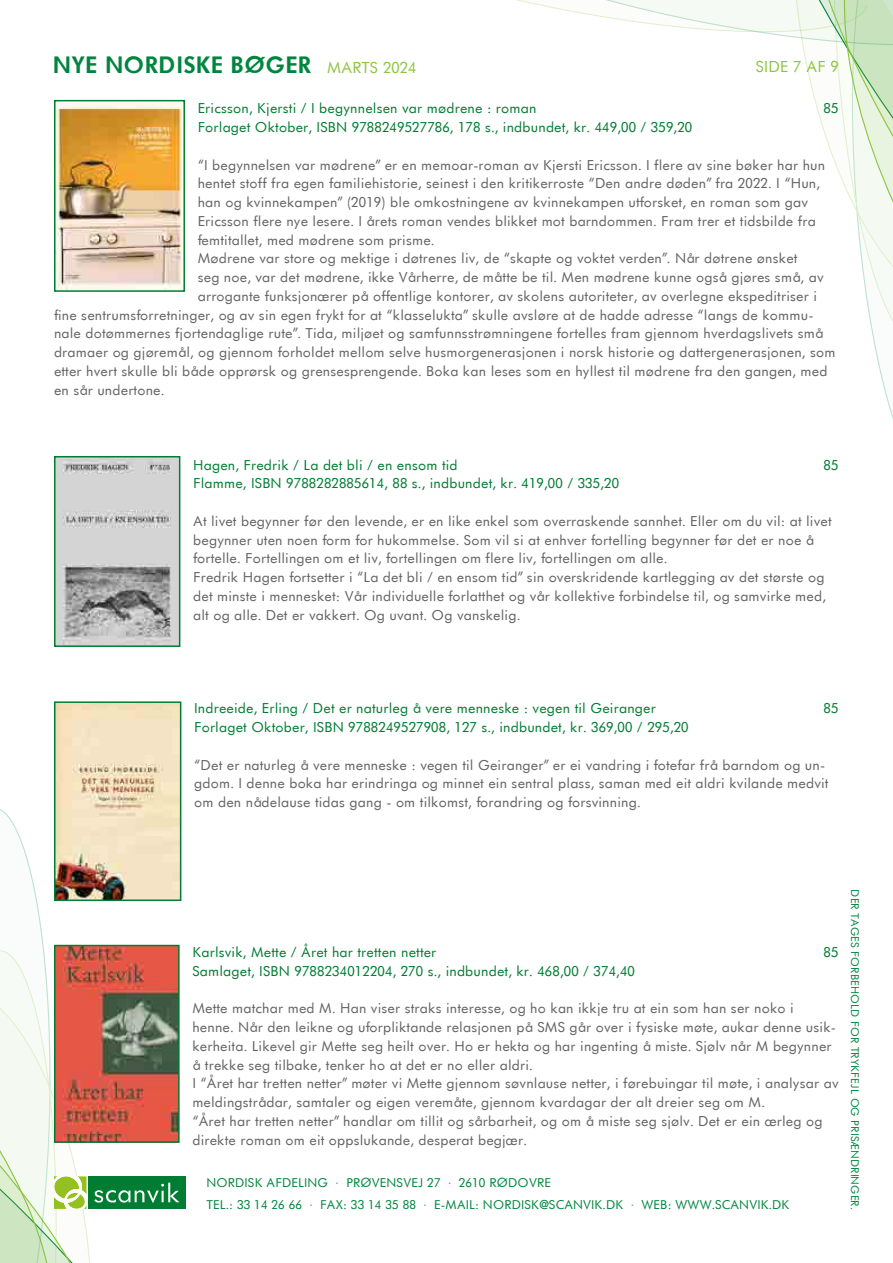
<style>
.page{position:relative;width:893px;height:1263px;background:#fff}
.page>*{position:absolute;margin:0;border:0;box-sizing:border-box;transform-origin:0 0}
.t1{font:700 22.5px "Futurist";color:#00853e}
.t2{font:15px "Futurist";color:#8cc63f}
.t3{font:13.5px/18.8px "Futurist";color:#646363}
.t4{font:13.5px "Futurist";color:#007d32}
.t5{font:12px/22.4px "Futurist";color:#00853e}
.t6{font:10.5px "Futurist";color:#00853e}
.s1{font-weight:400;font-size:15px;color:#8cc63f}
</style>
<div class="page">
<svg style="left:516px;top:0;width:377px;height:419px"></svg>
<div style="left:88px;top:1176px;width:97px;height:33px;background:#007d32"></div>
<svg style="left:0;top:809px;width:179px;height:454px"></svg>
<img style="left:57px;top:103px;width:125px;height:186px">
<div style="left:54px;top:100px;width:131px;height:192px;border:2px solid #007d32"></div>
<img style="left:57px;top:459px;width:120px;height:185px">
<div style="left:54px;top:456px;width:126px;height:191px;border:2px solid #007d32"></div>
<img style="left:57px;top:704px;width:121px;height:194px">
<div style="left:54px;top:701px;width:127px;height:200px;border:2px solid #007d32"></div>
<img style="left:57px;top:948px;width:120px;height:192px">
<div style="left:54px;top:945px;width:126px;height:198px;border:2px solid #007d32"></div>
<h1 class="t1" style="left:53px;top:50px;width:365px">NYE NORDISKE BØGER <span class="s1">MARTS 2024</span></h1>
<p class="t2" style="left:756px;top:57px;width:85px">SIDE 7 AF 9</p>
<p class="t4" style="left:198px;top:100px;width:340px">Ericsson, Kjersti / I begynnelsen var mødrene : roman</p>
<p class="t4" style="left:823px;top:100px;width:17px">85</p>
<p class="t4" style="left:198px;top:119px;width:496px">Forlaget Oktober, ISBN 9788249527786, 178 s., indbundet, kr. 449,00 / 359,20</p>
<p class="t3" style="left:198px;top:155px;width:629px">“I begynnelsen var mødrene” er en memoar-roman av Kjersti Ericsson. I flere av sine bøker har hun</p>
<p class="t3" style="left:198px;top:174px;width:624px">hentet stoff fra egen familiehistorie, seinest i den kritikerroste “Den andre døden” fra 2022. I “Hun,</p>
<p class="t3" style="left:198px;top:193px;width:612px">han og kvinnekampen” (2019) ble omkostningene av kvinnekampen utforsket, en roman som gav</p>
<p class="t3" style="left:198px;top:211px;width:620px">Ericsson flere nye lesere. I årets roman vendes blikket mot barndommen. Fram trer et tidsbilde fra</p>
<p class="t3" style="left:198px;top:230px;width:238px">femtitallet, med mødrene som prisme.</p>
<p class="t3" style="left:198px;top:249px;width:601px">Mødrene var store og mektige i døtrenes liv, de “skapte og voktet verden”. Når døtrene ønsket</p>
<p class="t3" style="left:198px;top:268px;width:628px">seg noe, var det mødrene, ikke Vårherre, de måtte be til. Men mødrene kunne også gjøres små, av</p>
<p class="t3" style="left:198px;top:286px;width:621px">arrogante funksjonærer på offentlige kontorer, av skolens autoriteter, av overlegne ekspeditriser i</p>
<p class="t3" style="left:54px;top:305px;width:761px">fine sentrumsforretninger, og av sin egen frykt for at “klasselukta” skulle avsløre at de hadde adresse “langs de kommu-</p>
<p class="t3" style="left:54px;top:324px;width:771px">nale dotømmernes fjortendaglige rute”. Tida, miljøet og samfunnsstrømningene fortelles fram gjennom hverdagslivets små</p>
<p class="t3" style="left:54px;top:343px;width:783px">dramaer og gjøremål, og gjennom forholdet mellom selve husmorgenerasjonen i norsk historie og dattergenerasjonen, som</p>
<p class="t3" style="left:54px;top:361px;width:775px">etter hvert skulle bli både opprørsk og grensesprengende. Boka kan leses som en hyllest til mødrene fra den gangen, med</p>
<p class="t3" style="left:54px;top:380px;width:112px">en sår undertone.</p>
<p class="t4" style="left:193px;top:456px;width:266px">Hagen, Fredrik / La det bli / en ensom tid</p>
<p class="t4" style="left:823px;top:456px;width:17px">85</p>
<p class="t4" style="left:193px;top:475px;width:428px">Flamme, ISBN 9788282885614, 88 s., indbundet, kr. 419,00 / 335,20</p>
<p class="t3" style="left:193px;top:511px;width:640px">At livet begynner før den levende, er en like enkel som overraskende sannhet. Eller om du vil: at livet begynner uten noen form for hukommelse. Som vil si at enhver fortelling begynner før det er noe å fortelle. Fortellingen om et liv, fortellingen om flere liv, fortellingen om alle.<br>Fredrik Hagen fortsetter i “La det bli / en ensom tid” sin overskridende kartlegging av det største og det minste i mennesket: Vår individuelle forlatthet og vår kollektive forbindelse til, og samvirke med, alt og alle. Det er vakkert. Og uvant. Og vanskelig.</p>
<p class="t4" style="left:194px;top:700px;width:463px">Indreeide, Erling / Det er naturleg å vere menneske : vegen til Geiranger</p>
<p class="t4" style="left:823px;top:700px;width:17px">85</p>
<p class="t4" style="left:194px;top:719px;width:496px">Forlaget Oktober, ISBN 9788249527908, 127 s., indbundet, kr. 369,00 / 295,20</p>
<p class="t3" style="left:194px;top:755px;width:636px">“Det er naturleg å vere menneske : vegen til Geiranger” er ei vandring i fotefar frå barndom og un&shy;gdom. I denne boka har erindringa og minnet ein sentral plass, saman med eit aldri kvilande medvit om den nådelause tidas gang - om tilkomst, forandring og forsvinning.</p>
<p class="t4" style="left:192px;top:944px;width:246px">Karlsvik, Mette / Året har tretten netter</p>
<p class="t4" style="left:823px;top:944px;width:17px">85</p>
<p class="t4" style="left:192px;top:962px;width:444px">Samlaget, ISBN 9788234012204, 270 s., indbundet, kr. 468,00 / 374,40</p>
<p class="t3" style="left:192px;top:999px;width:648px">Mette matchar med M. Han viser straks interesse, og ho kan ikkje tru at ein som han ser noko i henne. Når den leikne og uforpliktande relasjonen på SMS går over i fysiske møte, aukar denne usik&shy;kerheita. Likevel gir Mette seg heilt over. Ho er hekta og har ingenting å miste. Sjølv når M begynner å trekke seg tilbake, tenker ho at det er no eller aldri.<br>I “Året har tretten netter” møter vi Mette gjennom søvnlause netter, i førebuingar til møte, i analysar av meldingstrådar, samtaler og eigen veremåte, gjennom kvardagar der alt dreier seg om M.<br>“Året har tretten netter” handlar om tillit og sårbarheit, og om å miste seg sjølv. Det er ein ærleg og direkte roman om eit oppslukande, desperat begjær.</p>
<p class="t5" style="left:206px;top:1171px;width:585px">NORDISK AFDELING · PRØVENSVEJ 27 · 2610 RØDOVRE<br>TEL.: 33 14 26 66 · FAX: 33 14 35 88 · E-MAIL: NORDISK@SCANVIK.DK · WEB: WWW.SCANVIK.DK</p>
<p class="t6" style="left:862px;top:889px;width:322px;rotate:90deg">DER TAGES FORBEHOLD FOR TRYKFEJL OG PRISÆNDRINGER.</p>
</div>
